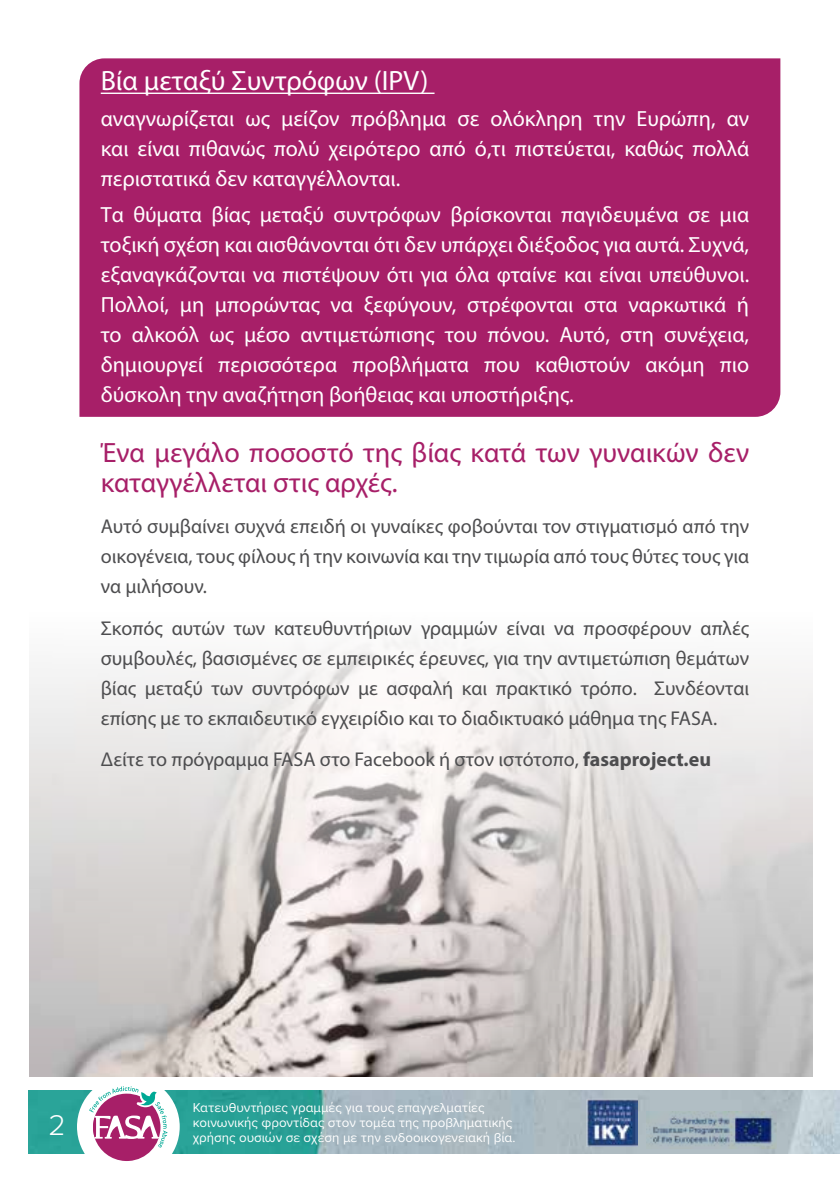
<style>
.page{position:relative;width:840px;height:1191px;background:#fff}
.page>*{position:absolute;margin:0;border:0;box-sizing:border-box;transform-origin:0 0}
.t1{font:300 29.6px "Proxima Nova";color:#fff}
.t2{font:28px/30px "Myriad Pro";color:#a71f68}
.t3{font:28px "Myriad Pro";color:#fff}
.t4{font:22px/30px "Myriad Pro";color:#fff;text-align:justify}
.t5{font:20px/30px "Myriad Pro";color:#4d4d4f;text-align:justify}
.t6{font:13.4px/14.8px "Proxima Nova";color:#fff}
.s1{font-weight:700}
</style>
<div class="page">
<img style="left:28px;top:1091px;width:811px;height:62px">
<div style="left:77px;top:1075px;width:103px;height:103px;background:#fff;border-radius:50%"></div>
<svg style="left:89px;top:1086px;width:78px;height:75px"></svg>
<img style="left:585px;top:1098px;width:52px;height:48px">
<img style="left:646px;top:1111px;width:130px;height:37px">
<img style="left:30px;top:638px;width:782px;height:438px">
<div style="left:79px;top:58px;width:702px;height:359px;background:#a71f68"></div>
<hr style="left:101px;top:93px;width:333px;height:1px;background:#fff">
<p class="t3" style="left:101px;top:64px;width:329px">Βία μεταξύ Συντρόφων (IPV)</p>
<p class="t4" style="left:101px;top:103px;width:649px">αναγνωρίζεται ως μείζον πρόβλημα σε ολόκληρη την Ευρώπη, αν και είναι πιθανώς πολύ χειρότερο από ό,τι πιστεύεται, καθώς πολλά περιστατικά δεν καταγγέλλονται.</p>
<p class="t4" style="left:101px;top:199px;width:649px">Τα θύματα βίας μεταξύ συντρόφων βρίσκονται παγιδευμένα σε μια τοξική σχέση και αισθάνονται ότι δεν υπάρχει διέξοδος για αυτά. Συχνά, εξαναγκάζονται να πιστέψουν ότι για όλα φταίνε και είναι υπεύθυνοι.<br>Πολλοί, μη μπορώντας να ξεφύγουν, στρέφονται στα ναρκωτικά ή το αλκοόλ ως μέσο αντιμετώπισης του πόνου. Αυτό, στη συνέχεια, δημιουργεί περισσότερα προβλήματα που καθιστούν ακόμη πιο δύσκολη την αναζήτηση βοήθειας και υποστήριξης.</p>
<p class="t2" style="left:101px;top:437px;width:649px">Ένα μεγάλο ποσοστό της βίας κατά των γυναικών δεν καταγγέλλεται στις αρχές.</p>
<p class="t5" style="left:101px;top:511px;width:649px">Αυτό συμβαίνει συχνά επειδή οι γυναίκες φοβούνται τον στιγματισμό από την οικογένεια, τους φίλους ή την κοινωνία και την τιμωρία από τους θύτες τους για να μιλήσουν.</p>
<p class="t5" style="left:101px;top:612px;width:649px">Σκοπός αυτών των κατευθυντήριων γραμμών είναι να προσφέρουν απλές συμβουλές, βασισμένες σε εμπειρικές έρευνες, για την αντιμετώπιση θεμάτων βίας μεταξύ των συντρόφων με ασφαλή και πρακτικό τρόπο. Συνδέονται επίσης με το εκπαιδευτικό εγχειρίδιο και το διαδικτυακό μάθημα της FASA.</p>
<p class="t5" style="left:101px;top:744px;width:611px">Δείτε το πρόγραμμα FASA στο Facebook ή στον ιστότοπο, <span class="s1">fasaproject.eu</span></p>
<h1 class="t1" style="left:49px;top:1108px;width:19px">2</h1>
<p class="t6" style="left:193px;top:1100px;width:324px">Κατευθυντήριες γραμμές για τους επαγγελματίες κοινωνικής φροντίδας στον τομέα της προβληματικής χρήσης ουσιών σε σχέση με την ενδοοικογενειακή βία.</p>
</div>
